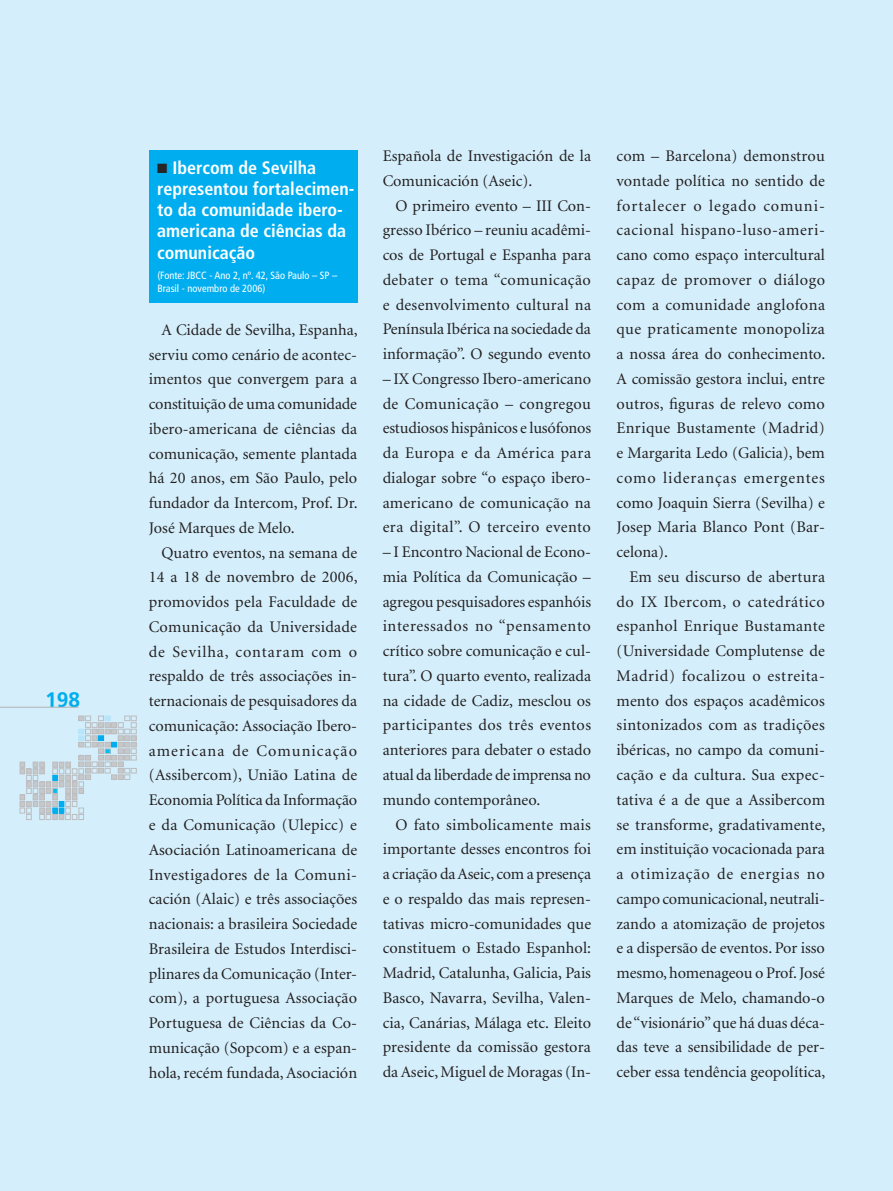
<style>
.page{position:relative;width:893px;height:1191px;background:#fff}
.page>*{position:absolute;margin:0;border:0;box-sizing:border-box;transform-origin:0 0}
.t1{font:700 21px "Frutiger";color:#00aeef}
.t2{font:700 condensed 18px/21.1px "Frutiger";color:#fff}
.t3{font:16.2px/24.8px "Minion";color:#231f20;text-align:justify}
.t4{font:condensed 10.5px/13.5px "Frutiger";color:#fff}
.s1{color:#282526}
</style>
<div class="page">
<div style="left:0;top:0;width:892px;height:1191px;background:#d4effb"></div>
<hr style="left:0;top:707px;width:79px;height:1px;background:#b2b3b7">
<svg style="left:20px;top:716px;width:116px;height:103px;background:#c8dee9"></svg>
<svg style="left:892px;top:0;width:1px;height:1191px"></svg>
<div style="left:149px;top:150px;width:208px;height:152px;background:#00aeef"></div>
<p class="t1" style="left:45px;top:687px;width:37px">198</p>
<p class="t2" style="left:157px;top:158px;width:199px"><span class="s1">■</span> Ibercom de Sevilha representou fortalecimen&shy;to da comunidade ibero&shy;americana de ciências da comunicação</p>
<p class="t4" style="left:157px;top:268px;width:181px">(Fonte: JBCC - Ano 2, nº. 42, São Paulo – SP –<br>Brasil - novembro de 2006)</p>
<p class="t3" style="left:149px;top:318px;width:210px;text-indent:13px">A Cidade de Sevilha, Espanha, serviu como cenário de acontec&shy;imentos que convergem para a constituição de uma comunidade ibero-americana de ciências da comunicação, semente plantada há 20 anos, em São Paulo, pelo fundador da Intercom, Prof. Dr.<br>José Marques de Melo.</p>
<p class="t3" style="left:149px;top:541px;width:210px;text-indent:13px">Quatro eventos, na semana de 14 a 18 de novembro de 2006, promovidos pela Faculdade de Comunicação da Universidade de Sevilha, contaram com o respaldo de três associações in&shy;ternacionais de pesquisadores da comunicação: Associação Ibero&shy;americana de Comunicação (Assibercom), União Latina de Economia Política da Informação e da Comunicação (Ulepicc) e Asociación Latinoamericana de Investigadores de la Comuni&shy;cación (Alaic) e três associações nacionais: a brasileira Sociedade Brasileira de Estudos Interdisci&shy;plinares da Comunicação (Inter&shy;com), a portuguesa Associação Portuguesa de Ciências da Co&shy;municação (Sopcom) e a espan&shy;hola, recém fundada, Asociación</p>
<p class="t3" style="left:383px;top:144px;width:210px">Española de Investigación de la<br>Comunicación (Aseic).</p>
<p class="t3" style="left:383px;top:194px;width:210px;text-indent:13px">O primeiro evento – III Con&shy;gresso Ibérico – reuniu acadêmi&shy;cos de Portugal e Espanha para debater o tema “comunicação e desenvolvimento cultural na Península Ibérica na sociedade da informação”. O segundo evento</p>
<p class="t3" style="left:383px;top:367px;width:210px">– IX Congresso Ibero-americano de Comunicação – congregou estudiosos hispânicos e lusófonos da Europa e da América para dialogar sobre “o espaço ibero&shy;americano de comunicação na era digital”. O terceiro evento</p>
<p class="t3" style="left:383px;top:540px;width:210px">– I Encontro Nacional de Econo&shy;mia Política da Comunicação – agregou pesquisadores espanhóis interessados no “pensamento crítico sobre comunicação e cul&shy;tura”. O quarto evento, realizada na cidade de Cadiz, mesclou os participantes dos três eventos anteriores para debater o estado atual da liberdade de imprensa no mundo contemporâneo.</p>
<p class="t3" style="left:383px;top:812px;width:210px;text-indent:13px">O fato simbolicamente mais importante desses encontros foi a criação da Aseic, com a presença e o respaldo das mais represen&shy;tativas micro-comunidades que constituem o Estado Espanhol:<br>Madrid, Catalunha, Galicia, Pais Basco, Navarra, Sevilha, Valen&shy;cia, Canárias, Málaga etc. Eleito presidente da comissão gestora da Aseic, Miguel de Moragas (In-</p>
<p class="t3" style="left:617px;top:144px;width:210px">com – Barcelona) demonstrou vontade política no sentido de fortalecer o legado comuni&shy;cacional hispano-luso-ameri&shy;cano como espaço intercultural capaz de promover o diálogo com a comunidade anglofona que praticamente monopoliza a nossa área do conhecimento.<br>A comissão gestora inclui, entre outros, figuras de relevo como Enrique Bustamente (Madrid) e Margarita Ledo (Galicia), bem como lideranças emergentes como Joaquin Sierra (Sevilha) e Josep Maria Blanco Pont (Bar&shy;celona).</p>
<p class="t3" style="left:617px;top:565px;width:210px;text-indent:13px">Em seu discurso de abertura do IX Ibercom, o catedrático espanhol Enrique Bustamante (Universidade Complutense de Madrid) focalizou o estreita&shy;mento dos espaços acadêmicos sintonizados com as tradições ibéricas, no campo da comuni&shy;cação e da cultura. Sua expec&shy;tativa é a de que a Assibercom se transforme, gradativamente, em instituição vocacionada para a otimização de energias no campo comunicacional, neutrali&shy;zando a atomização de projetos e a dispersão de eventos. Por isso mesmo, homenageou o Prof. José Marques de Melo, chamando-o de “visionário” que há duas déca&shy;das teve a sensibilidade de per&shy;ceber essa tendência geopolítica,</p>
</div>
